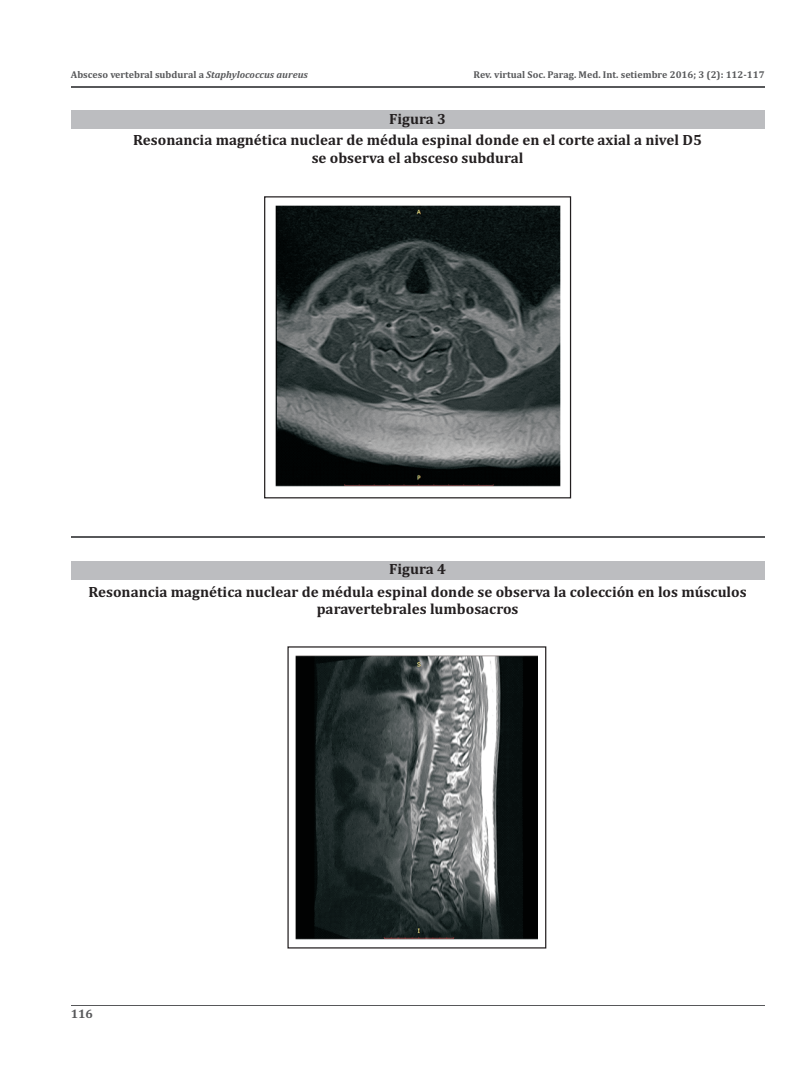
<style>
.page{position:relative;width:803px;height:1068px;background:#fff}
.page>*{position:absolute;margin:0;border:0;box-sizing:border-box;transform-origin:0 0}
.t1{font:700 15px/20.4px "Cambria";color:#231f20;text-align:center}
.t2{font:700 12.5px "Cambria";color:#57585a}
.t3{font:700 10px "Cambria";color:#57585a}
.s1{font-style:italic}
</style>
<div class="page">
<div style="left:71px;top:111px;width:693px;height:18px;background:#bcbdc0"></div>
<hr style="left:71px;top:86px;width:693px;height:2px;background:#57585a">
<div style="left:71px;top:561px;width:693px;height:18px;background:#bcbdc0"></div>
<hr style="left:71px;top:536px;width:693px;height:2px;background:#57585a">
<img style="left:296px;top:656px;width:241px;height:283px">
<div style="left:264px;top:196px;width:306px;height:302px;border:1px solid #231f20"></div>
<img style="left:275px;top:205px;width:285px;height:282px">
<hr style="left:71px;top:1005px;width:693px;height:1px;background:#57585a">
<p class="t3" style="left:71px;top:70px;width:238px">Absceso vertebral subdural a <span class="s1">Staphylococcus aureus</span></p>
<p class="t3" style="left:473px;top:70px;width:292px">Rev. virtual Soc. Parag. Med. Int. setiembre 2016; 3 (2): 112-117</p>
<p class="t1" style="left:133px;top:110px;width:569px">Figura 3<br>Resonancia magnética nuclear de médula espinal donde en el corte axial a nivel D5</p>
<p class="t1" style="left:311px;top:149px;width:213px">se observa el absceso subdural</p>
<p class="t1" style="left:88px;top:559px;width:659px;line-height:22.4px">Figura 4<br>Resonancia magnética nuclear de médula espinal donde se observa la colección en los músculos</p>
<p class="t1" style="left:316px;top:600px;width:203px">paravertebrales lumbosacros</p>
<p class="t2" style="left:71px;top:1008px;width:24px">116</p>
</div>
